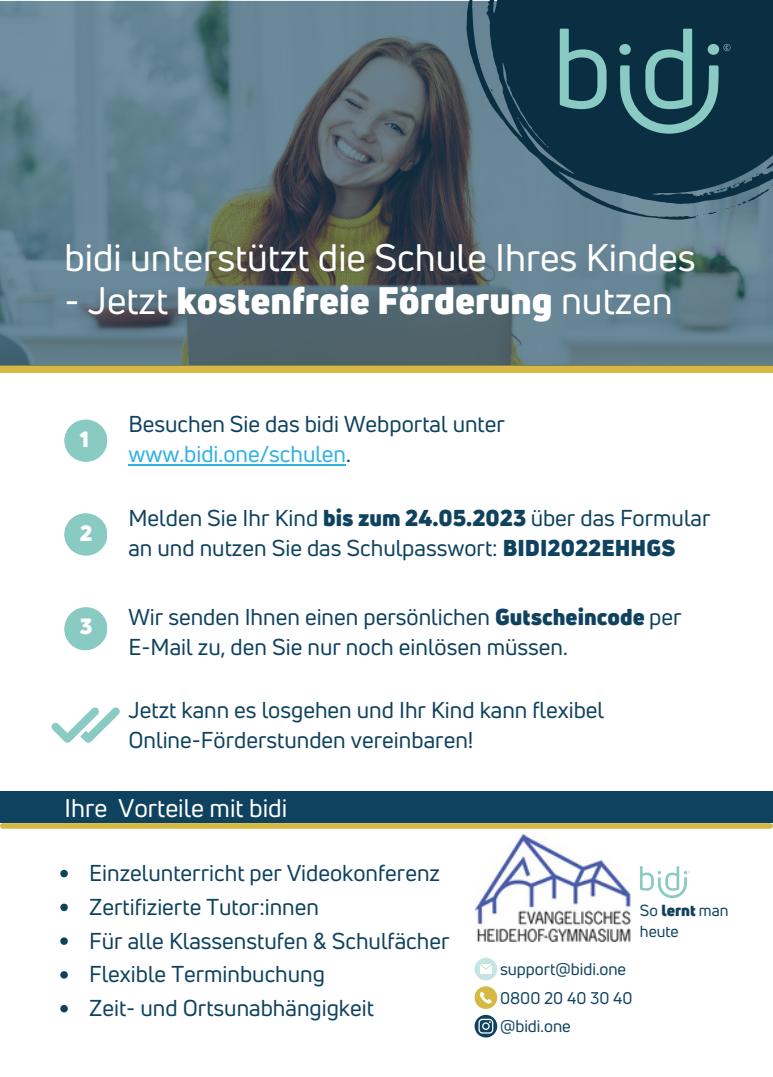
<style>
.page{position:relative;width:773px;height:1077px;background:#fff}
.page>*{position:absolute;margin:0;border:0;box-sizing:border-box;transform-origin:0 0}
.t1{font:37.5px "Uni Neue";color:#fff}
.t2{font:900 37.5px "Uni Neue";color:#fff}
.t3{font:25px "Uni Neue";color:#fff}
.t4{font:22.5px/30px "Uni Neue";color:#0f425f}
.t5{font:900 21.75px "Uni Neue";color:#fff}
.t6{font:16.5px "Uni Neue";color:#0f425f}
.t7{font:15.75px/21px "Uni Neue";color:#0f425f}
.s1{font-weight:400}
.s2{color:#30b2e1}
.s3{font-weight:900}
</style>
<div class="page">
<div style="left:0;top:791px;width:772px;height:32px;background:#0f425f"></div>
<svg style="left:64px;top:609px;width:42px;height:41px"></svg>
<img style="left:0;top:0;width:772px;height:364px">
<div style="left:0;top:365px;width:772px;height:8px;background:#d5b942"></div>
<svg style="left:455px;top:0;width:317px;height:230px;background:#2c4c5e"></svg>
<svg style="left:695px;top:170px;width:74px;height:46px;background:#3f6071"></svg>
<svg style="left:559px;top:29px;width:47px;height:80px;background:#3e6e77"></svg>
<svg style="left:619px;top:29px;width:111px;height:105px;background:#2f5c68"></svg>
<div style="left:64px;top:419px;width:43px;height:43px;background:#89cac3;border-radius:50%"></div>
<div style="left:64px;top:513px;width:43px;height:42px;background:#89cac3;border-radius:50%"></div>
<div style="left:64px;top:607px;width:43px;height:42px;background:#89cac3;border-radius:50%"></div>
<svg style="left:51px;top:707px;width:69px;height:35px"></svg>
<div style="left:3px;top:823px;width:767px;height:5px;background:#d5b942"></div>
<svg style="left:474px;top:1014px;width:23px;height:23px"></svg>
<svg style="left:474px;top:986px;width:23px;height:22px"></svg>
<svg style="left:474px;top:957px;width:23px;height:23px"></svg>
<svg style="left:640px;top:866px;width:50px;height:32px"></svg>
<img style="left:474px;top:834px;width:156px;height:106px">
<hr style="left:128px;top:464px;width:218px;height:2px;background:#30b2e1">
<svg style="left:60px;top:869px;width:8px;height:8px"></svg>
<svg style="left:60px;top:903px;width:8px;height:7px"></svg>
<svg style="left:60px;top:937px;width:8px;height:7px"></svg>
<svg style="left:60px;top:971px;width:8px;height:7px"></svg>
<svg style="left:60px;top:1004px;width:8px;height:8px"></svg>
<p class="t1" style="left:64px;top:232px;width:632px">bidi unterstützt die Schule Ihres Kindes</p>
<p class="t2" style="left:64px;top:275px;width:609px"><span class="s1">- Jetzt</span> kostenfreie Förderung <span class="s1">nutzen</span></p>
<p class="t5" style="left:80px;top:424px;width:11px">1</p>
<p class="t5" style="left:80px;top:518px;width:14px">2</p>
<p class="t5" style="left:80px;top:611px;width:14px">3</p>
<p class="t4" style="left:128px;top:409px;width:378px">Besuchen Sie das bidi Webportal unter <span class="s2">www.bidi.one/schulen</span>.</p>
<p class="t4" style="left:128px;top:502px;width:583px">Melden Sie Ihr Kind <span class="s3">bis zum 24.05.2023</span> über das Formular an und nutzen Sie das Schulpasswort: <span class="s3">BIDI2022EHHGS</span></p>
<p class="t4" style="left:128px;top:601px;width:554px">Wir senden Ihnen einen persönlichen <span class="s3">Gutscheincode</span> per<br>E-Mail zu, den Sie nur noch einlösen müssen.</p>
<p class="t4" style="left:128px;top:694px;width:477px">Jetzt kann es losgehen und Ihr Kind kann flexibel</p>
<p class="t4" style="left:128px;top:724px;width:346px">Online-Förderstunden vereinbaren!</p>
<p class="t3" style="left:64px;top:790px;width:224px">Ihre Vorteile mit bidi</p>
<p class="t4" style="left:89px;top:857px;width:352px">Einzelunterricht per Videokonferenz</p>
<p class="t4" style="left:89px;top:891px;width:231px">Zertifizierte Tutor:innen</p>
<p class="t4" style="left:89px;top:925px;width:362px">Für alle Klassenstufen &amp; Schulfächer</p>
<p class="t4" style="left:89px;top:958px;width:237px">Flexible Terminbuchung</p>
<p class="t4" style="left:89px;top:992px;width:286px">Zeit- und Ortsunabhängigkeit</p>
<p class="t7" style="left:640px;top:899px;width:90px">So <span class="s3">lernt</span> man heute</p>
<p class="t6" style="left:500px;top:957px;width:128px">support@bidi.one</p>
<p class="t6" style="left:500px;top:986px;width:134px">0800 20 40 30 40</p>
<p class="t6" style="left:500px;top:1014px;width:72px">@bidi.one</p>
</div>
